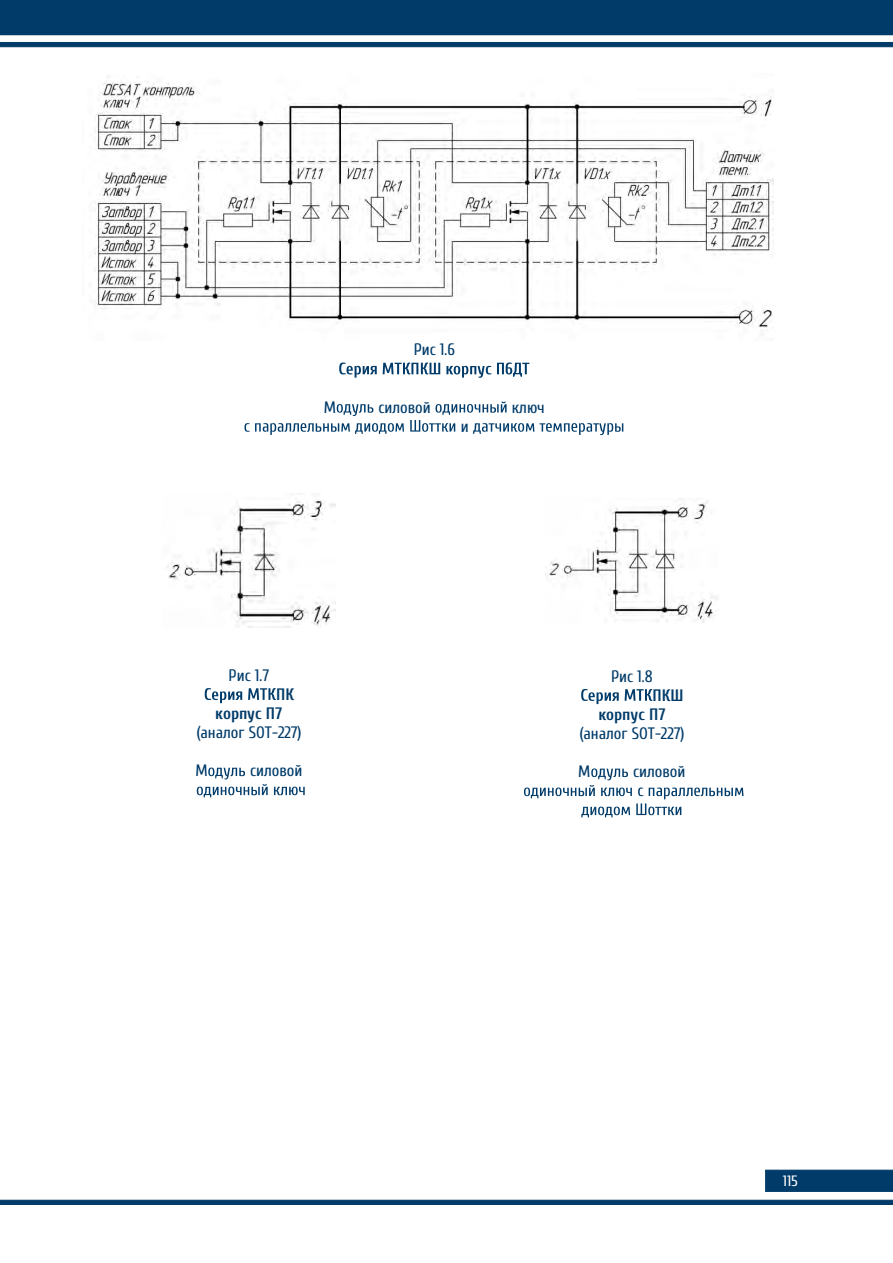
<style>
.page{position:relative;width:893px;height:1263px;background:#fff}
.page>*{position:absolute;margin:0;border:0;box-sizing:border-box;transform-origin:0 0}
.t1{font:16.5px "Cuprum";color:#003b69}
.t2{font:700 16.5px/19px "Cuprum";color:#003b69}
.t3{font:15px "Cuprum";color:#fff}
</style>
<div class="page">
<div style="left:0;top:0;width:893px;height:35px;background:#003b69"></div>
<svg style="left:0;top:42px;width:893px;height:5px;background:#033d6b"></svg>
<svg style="left:0;top:1200px;width:893px;height:5px;background:#033d6a"></svg>
<div style="left:765px;top:1170px;width:128px;height:21px;background:#003b69"></div>
<img style="left:94px;top:76px;width:680px;height:259px">
<svg style="left:339px;top:362px;width:190px;height:16px"></svg>
<svg style="left:244px;top:401px;width:379px;height:34px"></svg>
<img style="left:167px;top:500px;width:168px;height:127px">
<img style="left:545px;top:498px;width:172px;height:125px">
<svg style="left:205px;top:688px;width:71px;height:15px"></svg>
<svg style="left:197px;top:767px;width:108px;height:30px"></svg>
<svg style="left:581px;top:689px;width:71px;height:15px"></svg>
<svg style="left:524px;top:768px;width:219px;height:49px"></svg>
<p class="t1" style="left:414px;top:340px;width:43px">Рис 1.6</p>
<p class="t1" style="left:324px;top:398px;width:14px">М</p>
<p class="t1" style="left:378px;top:398px;width:54px">силовой</p>
<p class="t1" style="left:512px;top:398px;width:34px">ключ</p>
<p class="t1" style="left:461px;top:417px;width:9px">и</p>
<p class="t1" style="left:229px;top:666px;width:42px">Рис 1.7</p>
<p class="t2" style="left:215px;top:685px;width:80px;text-indent:61px">ПК корпус П7</p>
<p class="t1" style="left:196px;top:723px;width:107px">(аналог SOT-227)</p>
<p class="t1" style="left:195px;top:761px;width:14px">М</p>
<p class="t1" style="left:250px;top:761px;width:54px">силовой</p>
<p class="t1" style="left:611px;top:667px;width:43px">Рис 1.8</p>
<p class="t2" style="left:598px;top:686px;width:87px;text-indent:54px">ПКШ корпус П7</p>
<p class="t1" style="left:579px;top:724px;width:107px">(аналог SOT-227)</p>
<p class="t1" style="left:578px;top:762px;width:14px">М</p>
<p class="t1" style="left:633px;top:762px;width:54px">силовой</p>
<p class="t3" style="left:783px;top:1172px;width:17px">115</p>
</div>
